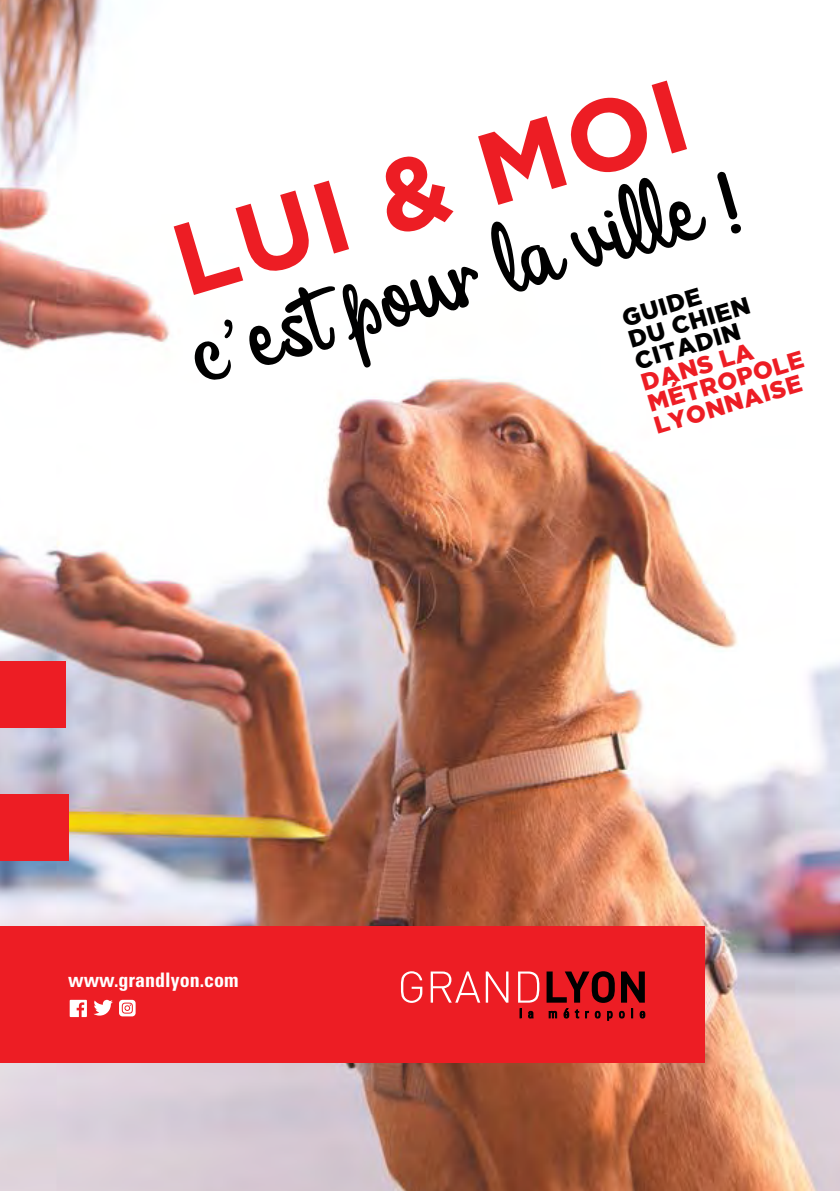
<style>
.page{position:relative;width:840px;height:1191px;background:#fff}
.page>*{position:absolute;margin:0;border:0;box-sizing:border-box;transform-origin:0 0}
.t1{font:700 102px "Gotham";color:#ed1d24}
.t2{font:93px "Mandela Script Personal Use";color:#000}
.t3{font:900 24px/22.4px "Gotham";color:#ed1d24}
.t4{font:900 24px/22.4px "Gotham";color:#000}
.t5{font:700 condensed 20px "Univers";color:#fff}
</style>
<div class="page">
<img style="left:0;top:0;width:839px;height:1191px">
<div style="left:0;top:794px;width:68px;height:66px;background:#ed1d24"></div>
<div style="left:0;top:661px;width:66px;height:67px;background:#ed1d24"></div>
<div style="left:0;top:926px;width:704px;height:136px;background:#ed1d24"></div>
<svg style="left:519px;top:1008px;width:2px;height:10px"></svg>
<svg style="left:528px;top:1011px;width:5px;height:7px"></svg>
<svg style="left:401px;top:971px;width:21px;height:32px"></svg>
<svg style="left:430px;top:971px;width:78px;height:31px"></svg>
<svg style="left:518px;top:971px;width:21px;height:31px"></svg>
<svg style="left:546px;top:971px;width:98px;height:49px"></svg>
<svg style="left:93px;top:999px;width:20px;height:16px"></svg>
<svg style="left:70px;top:999px;width:17px;height:18px"></svg>
<svg style="left:119px;top:999px;width:16px;height:17px"></svg>
<h1 class="t1" style="left:158px;top:208px;width:533px;rotate:-17deg">lui &amp; moi</h1>
<h2 class="t2" style="left:176px;top:299px;width:571px;rotate:-16deg">c'est pour la ville !</h2>
<p class="t4" style="left:618px;top:307px;width:127px;rotate:-17deg">Guide<br>du chien<br>CI TADIN</p>
<p class="t3" style="left:637px;top:372px;width:163px;rotate:-17deg">da ns la mét ropole lyonna ise</p>
<p class="t5" style="left:68px;top:967px;width:172px">www.grandlyon.com</p>
</div>
